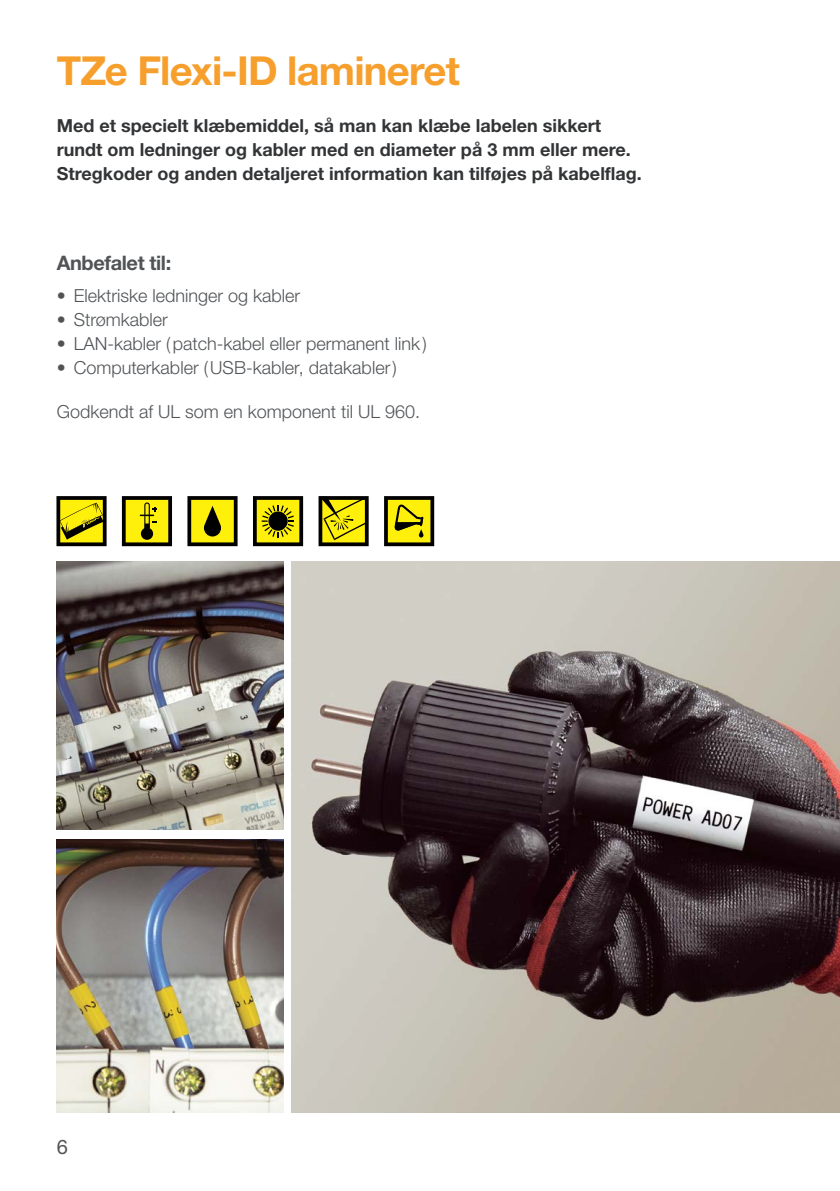
<style>
.page{position:relative;width:840px;height:1191px;background:#fff}
.page>*{position:absolute;margin:0;border:0;box-sizing:border-box;transform-origin:0 0}
.t1{font:700 40px "Helvetica Neue LTW1 G";letter-spacing:-.02em;color:#f69f2d}
.t2{font:700 20px "Helvetica Neue LTW1 G";letter-spacing:-.02em;color:#515457}
.t3{font:20px "Helvetica Neue LTW1 G";color:#515457}
.t4{font:700 18px/24px "Helvetica Neue LTW1 G";color:#323436}
.t5{font:300 18px "Helvetica Neue LTW1 G";color:#515457}
</style>
<div class="page">
<img style="left:57px;top:561px;width:226px;height:268px">
<img style="left:291px;top:561px;width:548px;height:552px">
<img style="left:57px;top:839px;width:226px;height:274px">
<svg style="left:56px;top:496px;width:50px;height:50px;background:#9a910a"></svg>
<svg style="left:122px;top:496px;width:50px;height:50px;background:#a19808"></svg>
<svg style="left:187px;top:496px;width:50px;height:50px;background:#9b9209"></svg>
<svg style="left:253px;top:496px;width:50px;height:50px;background:#8b8206"></svg>
<svg style="left:318px;top:496px;width:50px;height:50px;background:#a2980a"></svg>
<svg style="left:384px;top:496px;width:50px;height:50px;background:#9e9508"></svg>
<h1 class="t1" style="left:57px;top:46px;width:404px">TZe Flexi-ID lamineret</h1>
<p class="t4" style="left:57px;top:113px;width:586px">Med et specielt klæbemiddel, så man kan klæbe labelen sikkert rundt om ledninger og kabler med en diameter på 3 mm eller mere.<br>Stregkoder og anden detaljeret information kan tilføjes på kabelflag.</p>
<p class="t2" style="left:57px;top:250px;width:116px">Anbefalet til:</p>
<p class="t5" style="left:57px;top:285px;width:245px">• Elektriske ledninger og kabler</p>
<p class="t5" style="left:57px;top:309px;width:113px">• Strømkabler</p>
<p class="t5" style="left:57px;top:333px;width:371px">• LAN-kabler (patch-kabel eller permanent link)</p>
<p class="t5" style="left:57px;top:357px;width:341px">• Computerkabler (USB-kabler, datakabler)</p>
<p class="t5" style="left:57px;top:401px;width:365px">Godkendt af UL som en komponent til UL 960.</p>
<p class="t3" style="left:57px;top:1134px;width:13px">6</p>
</div>
